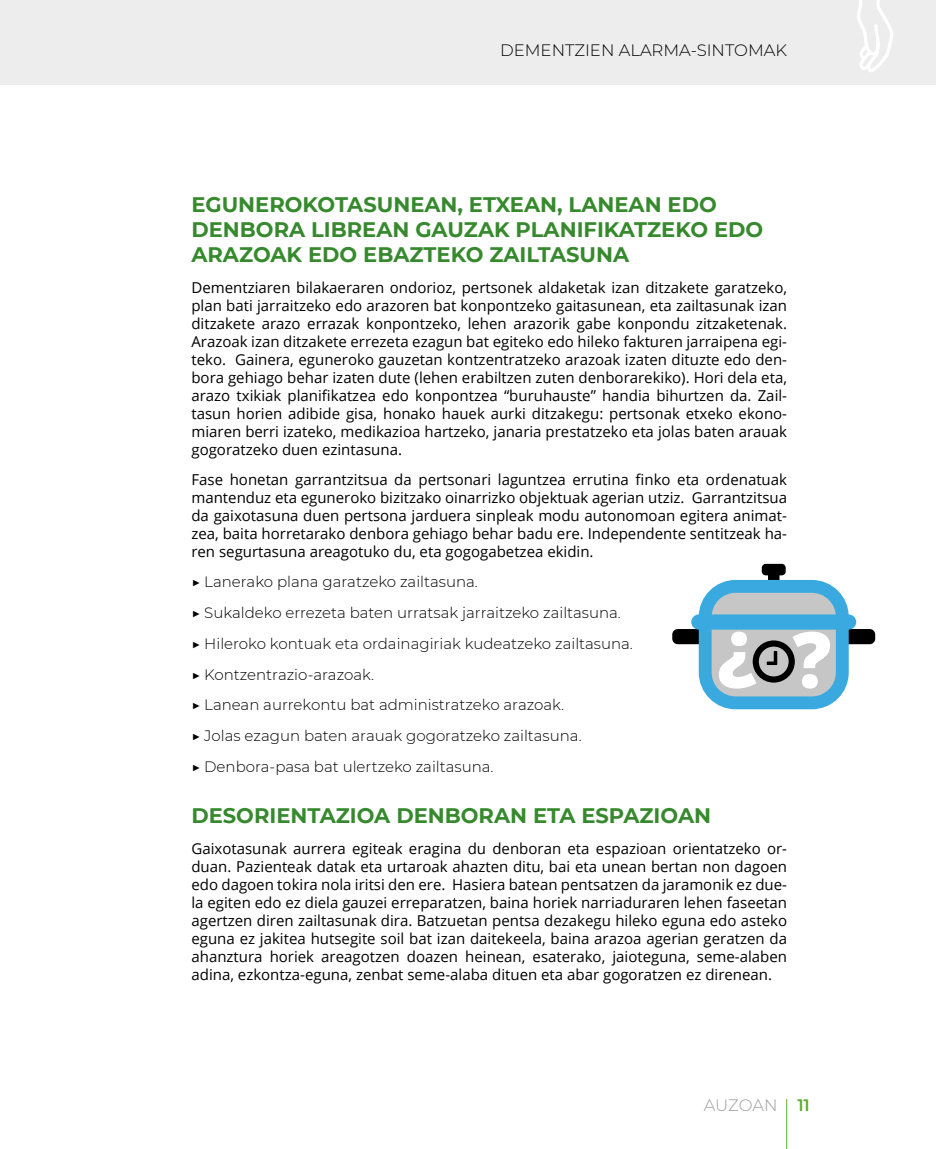
<style>
.page{position:relative;width:936px;height:1149px;background:#fff}
.page>*{position:absolute;margin:0;border:0;box-sizing:border-box;transform-origin:0 0}
.t1{font:700 21px/25.2px "Montserrat";color:#36892d}
.t2{font:300 16.5px "Montserrat";color:#000}
.t3{font:300 16.5px "Montserrat";letter-spacing:-.01em;color:#9d9d9c}
.t4{font:15px/18px "Open Sans";color:#000;text-align:justify}
.t5{font:300 15px/30.8px "Montserrat";color:#000}
.s1{font-weight:400}
.s2{font-weight:600;color:#60ac30}
</style>
<div class="page">
<div style="left:0;top:0;width:935px;height:85px;background:#ededed"></div>
<hr style="left:786px;top:1098px;width:1px;height:50px;background:#60ac30">
<svg style="left:857px;top:0;width:36px;height:72px"></svg>
<div style="left:672px;top:628px;width:34px;height:16px;background:#000;border-radius:6px"></div>
<div style="left:840px;top:628px;width:35px;height:16px;background:#000;border-radius:6px"></div>
<div style="left:768px;top:564px;width:11px;height:24px;background:#000;border-radius:4px"></div>
<div style="left:705px;top:586px;width:137px;height:116px;background:#c6c6c6;border-radius:30px"></div>
<div style="left:698px;top:579px;width:150px;height:130px;border:13px solid #39a9e0;border-radius:30px"></div>
<div style="left:761px;top:563px;width:24px;height:12px;background:#000;border-radius:4px"></div>
<div style="left:691px;top:614px;width:165px;height:15px;background:#39a9e0;border-radius:8px"></div>
<svg style="left:719px;top:631px;width:111px;height:57px"></svg>
<p class="t2" style="left:500px;top:39px;width:288px">DEMENTZIEN ALARMA-SINTOMAK</p>
<h1 class="t1" style="left:191px;top:191px;width:573px">EGUNEROKOTASUNEAN, ETXEAN, LANEAN EDO<br>DENBORA LIBREAN GAUZAK PLANIFIKATZEKO EDO<br>ARAZOAK EDO EBAZTEKO ZAILTASUNA</h1>
<p class="t4" style="left:191px;top:278px;width:597px">Dementziaren bilakaeraren ondorioz, pertsonek aldaketak izan ditzakete garatzeko, plan bati jarraitzeko edo arazoren bat konpontzeko gaitasunean, eta zailtasunak izan ditzakete arazo errazak konpontzeko, lehen arazorik gabe konpondu zitzaketenak.<br>Arazoak izan ditzakete errezeta ezagun bat egiteko edo hileko fakturen jarraipena egi&shy;teko. Gainera, eguneroko gauzetan kontzentratzeko arazoak izaten dituzte edo den&shy;bora gehiago behar izaten dute (lehen erabiltzen zuten denborarekiko). Hori dela eta, arazo txikiak planifikatzea edo konpontzea “buruhauste” handia bihurtzen da. Zail&shy;tasun horien adibide gisa, honako hauek aurki ditzakegu: pertsonak etxeko ekono&shy;miaren berri izateko, medikazioa hartzeko, janaria prestatzeko eta jolas baten arauak gogoratzeko duen ezintasuna.</p>
<p class="t4" style="left:191px;top:470px;width:597px">Fase honetan garrantzitsua da pertsonari laguntzea errutina finko eta ordenatuak mantenduz eta eguneroko bizitzako oinarrizko objektuak agerian utziz. Garrantzitsua da gaixotasuna duen pertsona jarduera sinpleak modu autonomoan egitera animat&shy;zea, baita horretarako denbora gehiago behar badu ere. Independente sentitzeak ha&shy;ren segurtasuna areagotuko du, eta gogogabetzea ekidin.</p>
<p class="t5" style="left:191px;top:566px;width:443px"><span class="s1">▶</span> Lanerako plana garatzeko zailtasuna.<br><span class="s1">▶</span> Sukaldeko errezeta baten urratsak jarraitzeko zailtasuna. <span class="s1">▶</span> Hileroko kontuak eta ordainagiriak kudeatzeko zailtasuna. <span class="s1">▶</span> Kontzentrazio-arazoak.<br><span class="s1">▶</span> Lanean aurrekontu bat administratzeko arazoak.<br><span class="s1">▶</span> Jolas ezagun baten arauak gogoratzeko zailtasuna.<br><span class="s1">▶</span> Denbora-pasa bat ulertzeko zailtasuna.</p>
<h1 class="t1" style="left:191px;top:801px;width:521px">DESORIENTAZIOA DENBORAN ETA ESPAZIOAN</h1>
<p class="t4" style="left:191px;top:838px;width:597px">Gaixotasunak aurrera egiteak eragina du denboran eta espazioan orientatzeko or&shy;duan. Pazienteak datak eta urtaroak ahazten ditu, bai eta unean bertan non dagoen edo dagoen tokira nola iritsi den ere. Hasiera batean pentsatzen da jaramonik ez due&shy;la egiten edo ez diela gauzei erreparatzen, baina horiek narriaduraren lehen faseetan agertzen diren zailtasunak dira. Batzuetan pentsa dezakegu hileko eguna edo asteko eguna ez jakitea hutsegite soil bat izan daitekeela, baina arazoa agerian geratzen da ahanztura horiek areagotzen doazen heinean, esaterako, jaioteguna, seme-alaben adina, ezkontza-eguna, zenbat seme-alaba dituen eta abar gogoratzen ez direnean.</p>
<p class="t3" style="left:703px;top:1093px;width:108px">AUZOAN <span class="s2">11</span></p>
</div>
